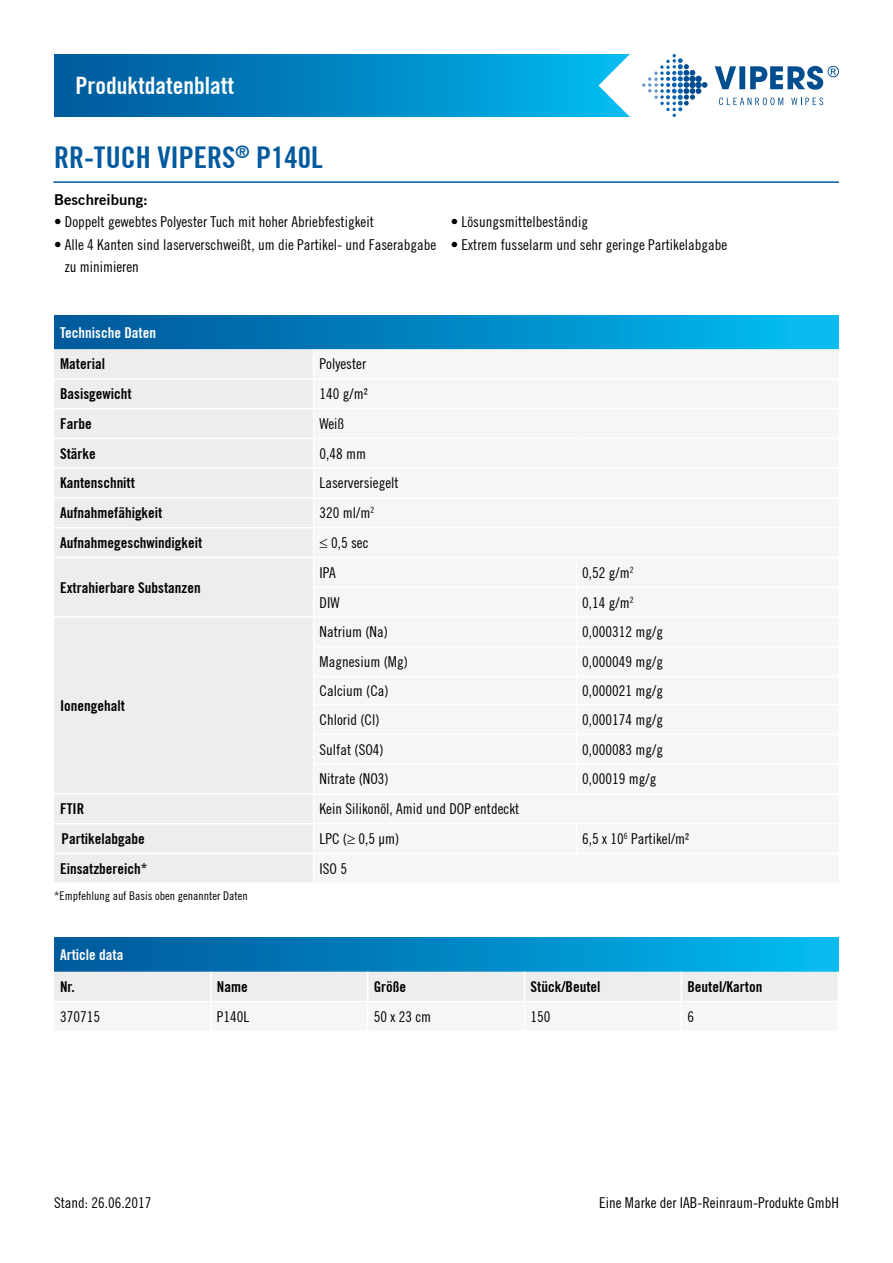
<style>
.page{position:relative;width:893px;height:1263px;background:#fff}
.page>*{position:absolute;margin:0;border:0;box-sizing:border-box;transform-origin:0 0}
.t1{font:700 condensed 30px "Trade Gothic No.20";color:#005a9d}
.t2{font:700 condensed 24px "Trade Gothic No.20";color:#fff}
.t3{font:condensed 15px/22.5px "Trade Gothic No.18";color:#000}
.t4{font:700 condensed 15px "Trade Gothic No.20";color:#000}
.t5{font:700 condensed 15px "Trade Gothic No.20";color:#fff}
.t6{font:700 15px "Trade Gothic No.2";color:#000}
.t7{font:condensed 12px "Trade Gothic No.18";color:#000}
</style>
<div class="page">
<svg style="left:715px;top:66px;width:124px;height:24px"></svg>
<svg style="left:719px;top:98px;width:64px;height:7px"></svg>
<svg style="left:791px;top:98px;width:32px;height:7px"></svg>
<svg style="left:642px;top:54px;width:65px;height:63px"></svg>
<svg style="left:54px;top:54px;width:576px;height:63px;background:#0588c3"></svg>
<hr style="left:53px;top:181px;width:786px;height:2px;background:#005a9d">
<div style="left:54px;top:315px;width:785px;height:34px;background:linear-gradient(to right,#005498,#03bdf2)"></div>
<div style="left:54px;top:349px;width:259px;height:533px;background:#ededed"></div>
<hr style="left:54px;top:378px;width:260px;height:2px;background:#fff">
<hr style="left:54px;top:408px;width:260px;height:1px;background:#fff">
<hr style="left:54px;top:438px;width:260px;height:1px;background:#fff">
<hr style="left:54px;top:467px;width:260px;height:2px;background:#fff">
<hr style="left:54px;top:497px;width:260px;height:2px;background:#fff">
<hr style="left:54px;top:527px;width:260px;height:1px;background:#fff">
<hr style="left:54px;top:557px;width:260px;height:1px;background:#fff">
<hr style="left:54px;top:616px;width:260px;height:2px;background:#fff">
<hr style="left:54px;top:793px;width:260px;height:2px;background:#fff">
<hr style="left:54px;top:823px;width:260px;height:1px;background:#fff">
<hr style="left:54px;top:853px;width:260px;height:1px;background:#fff">
<div style="left:54px;top:938px;width:784px;height:34px;background:linear-gradient(to right,#005699,#02baef)"></div>
<div style="left:54px;top:972px;width:783px;height:29px;background:#ededed"></div>
<h2 class="t2" style="left:75px;top:71px;width:160px">Produktdatenblatt</h2>
<h1 class="t1" style="left:54px;top:139px;width:270px">RR-TUCH VIPERS<sup>®</sup> P140L</h1>
<p class="t6" style="left:54px;top:190px;width:95px">Beschreibung:</p>
<p class="t3" style="left:54px;top:211px;width:321px">• Doppelt gewebtes Polyester Tuch mit hoher Abriebfestigkeit</p>
<p class="t3" style="left:65px;top:233px;width:373px;text-indent:-11px">• Alle 4 Kanten sind laserverschweißt, um die Partikel- und Faserabgabe zu minimieren</p>
<p class="t3" style="left:451px;top:211px;width:139px">• Lösungsmittelbeständig</p>
<p class="t3" style="left:451px;top:233px;width:278px">• Extrem fusselarm und sehr geringe Partikelabgabe</p>
<p class="t5" style="left:60px;top:323px;width:98px">Technische Daten</p>
<p class="t4" style="left:60px;top:355px;width:46px">Material</p>
<p class="t3" style="left:320px;top:353px;width:48px">Polyester</p>
<p class="t4" style="left:60px;top:385px;width:73px">Basisgewicht</p>
<p class="t3" style="left:320px;top:382px;width:50px">140 g/m²</p>
<p class="t4" style="left:60px;top:414px;width:33px">Farbe</p>
<p class="t3" style="left:320px;top:412px;width:26px">Weiß</p>
<p class="t4" style="left:60px;top:444px;width:37px">Stärke</p>
<p class="t3" style="left:320px;top:442px;width:48px">0,48 mm</p>
<p class="t4" style="left:60px;top:474px;width:76px">Kantenschnitt</p>
<p class="t3" style="left:320px;top:472px;width:81px">Laserversiegelt</p>
<p class="t4" style="left:60px;top:504px;width:104px">Aufnahmefähigkeit</p>
<p class="t3" style="left:320px;top:501px;width:56px">320 ml/m<sup>2</sup></p>
<p class="t4" style="left:60px;top:534px;width:144px">Aufnahmegeschwindigkeit</p>
<p class="t3" style="left:320px;top:531px;width:51px">≤ 0,5 sec</p>
<p class="t4" style="left:60px;top:578px;width:142px">Extrahierbare Substanzen</p>
<p class="t3" style="left:320px;top:561px;width:18px">IPA</p>
<p class="t3" style="left:582px;top:561px;width:53px">0,52 g/m<sup>2</sup></p>
<p class="t3" style="left:320px;top:591px;width:21px">DIW</p>
<p class="t3" style="left:582px;top:591px;width:53px">0,14 g/m<sup>2</sup></p>
<p class="t4" style="left:60px;top:696px;width:66px">Ionengehalt</p>
<p class="t3" style="left:320px;top:621px;width:70px">Natrium (Na)</p>
<p class="t3" style="left:582px;top:621px;width:82px">0,000312 mg/g</p>
<p class="t3" style="left:320px;top:650px;width:90px">Magnesium (Mg)</p>
<p class="t3" style="left:582px;top:650px;width:82px">0,000049 mg/g</p>
<p class="t3" style="left:320px;top:679px;width:71px">Calcium (Ca)</p>
<p class="t3" style="left:582px;top:679px;width:82px">0,000021 mg/g</p>
<p class="t3" style="left:320px;top:708px;width:61px">Chlorid (Cl)</p>
<p class="t3" style="left:582px;top:708px;width:82px">0,000174 mg/g</p>
<p class="t3" style="left:320px;top:738px;width:66px">Sulfat (SO4)</p>
<p class="t3" style="left:582px;top:738px;width:82px">0,000083 mg/g</p>
<p class="t3" style="left:320px;top:768px;width:71px">Nitrate (NO3)</p>
<p class="t3" style="left:582px;top:768px;width:76px">0,00019 mg/g</p>
<p class="t4" style="left:60px;top:800px;width:26px">FTIR</p>
<p class="t3" style="left:320px;top:797px;width:201px">Kein Silikonöl, Amid und DOP entdeckt</p>
<p class="t4" style="left:62px;top:829px;width:85px">Partikelabgabe</p>
<p class="t3" style="left:320px;top:827px;width:81px">LPC (≥ 0,5 µm)</p>
<p class="t3" style="left:582px;top:827px;width:108px">6,5 x 10<sup>6</sup> Partikel/m²</p>
<p class="t4" style="left:60px;top:859px;width:89px">Einsatzbereich*</p>
<p class="t3" style="left:320px;top:857px;width:29px">ISO 5</p>
<p class="t7" style="left:54px;top:888px;width:195px">*Empfehlung auf Basis oben genannter Daten</p>
<p class="t5" style="left:60px;top:946px;width:65px">Article data</p>
<p class="t4" style="left:60px;top:977px;width:16px">Nr.</p>
<p class="t4" style="left:217px;top:977px;width:32px">Name</p>
<p class="t4" style="left:374px;top:977px;width:34px">Größe</p>
<p class="t4" style="left:531px;top:977px;width:71px">Stück/Beutel</p>
<p class="t4" style="left:687px;top:977px;width:76px">Beutel/Karton</p>
<p class="t3" style="left:60px;top:1005px;width:41px">370715</p>
<p class="t3" style="left:217px;top:1005px;width:34px">P140L</p>
<p class="t3" style="left:374px;top:1005px;width:59px">50 x 23 cm</p>
<p class="t3" style="left:531px;top:1005px;width:21px">150</p>
<p class="t3" style="left:687px;top:1005px;width:8px">6</p>
<p class="t3" style="left:54px;top:1191px;width:99px">Stand: 26.06.2017</p>
<p class="t3" style="left:599px;top:1191px;width:241px">Eine Marke der IAB-Reinraum-Produkte GmbH</p>
</div>
